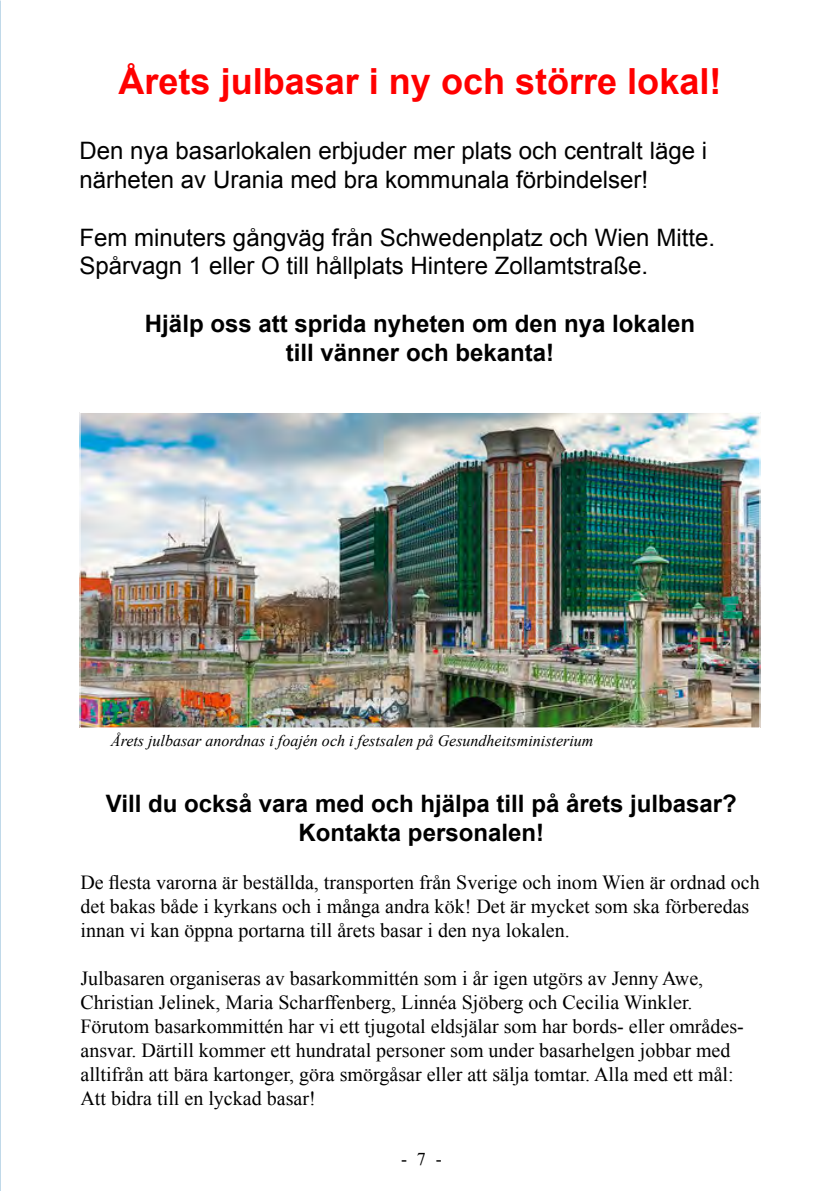
<style>
.page{position:relative;width:840px;height:1191px;background:#fff}
.page>*{position:absolute;margin:0;border:0;box-sizing:border-box;transform-origin:0 0}
.t1{font:700 36px "Arial";color:#f00}
.t2{font:24px/28.8px "Arial";color:#000}
.t3{font:700 24px/28.8px "Arial";color:#000;text-align:center}
.t4{font:20px/24px "Times New Roman";color:#000}
.t5{font:18px "Times New Roman";color:#000}
.t6{font:italic 16px "Times New Roman";color:#000}
</style>
<div class="page">
<img style="left:81px;top:414px;width:677px;height:312px">
<h1 class="t1" style="left:118px;top:58px;width:604px">Årets julbasar i ny och större lokal!</h1>
<p class="t2" style="left:79px;top:136px;width:628px">Den nya basarlokalen erbjuder mer plats och centralt läge i närheten av Urania med bra kommunala förbindelser!</p>
<p class="t2" style="left:79px;top:223px;width:636px">Fem minuters gångväg från Schwedenplatz och Wien Mitte.<br>Spårvagn 1 eller O till hållplats Hintere Zollamtstraße.</p>
<p class="t3" style="left:145px;top:310px;width:551px">Hjälp oss att sprida nyheten om den nya lokalen till vänner och bekanta!</p>
<p class="t6" style="left:111px;top:729px;width:483px">Årets julbasar anordnas i foajén och i festsalen på Gesundheitsministerium</p>
<p class="t3" style="left:106px;top:790px;width:632px">Vill du också vara med och hjälpa till på årets julbasar?<br>Kontakta personalen!</p>
<p class="t4" style="left:80px;top:870px;width:680px">De flesta varorna är beställda, transporten från Sverige och inom Wien är ordnad och det bakas både i kyrkans och i många andra kök! Det är mycket som ska förberedas innan vi kan öppna portarna till årets basar i den nya lokalen.</p>
<p class="t4" style="left:80px;top:966px;width:664px">Julbasaren organiseras av basarkommittén som i år igen utgörs av Jenny Awe, Christian Jelinek, Maria Scharffenberg, Linnéa Sjöberg och Cecilia Winkler.<br>Förutom basarkommittén har vi ett tjugotal eldsjälar som har bords- eller områdes&shy;ansvar. Därtill kommer ett hundratal personer som under basarhelgen jobbar med alltifrån att bära kartonger, göra smörgåsar eller att sälja tomtar. Alla med ett mål:<br>Att bidra till en lyckad basar!</p>
<p class="t5" style="left:401px;top:1146px;width:42px">- 7 -</p>
</div>
